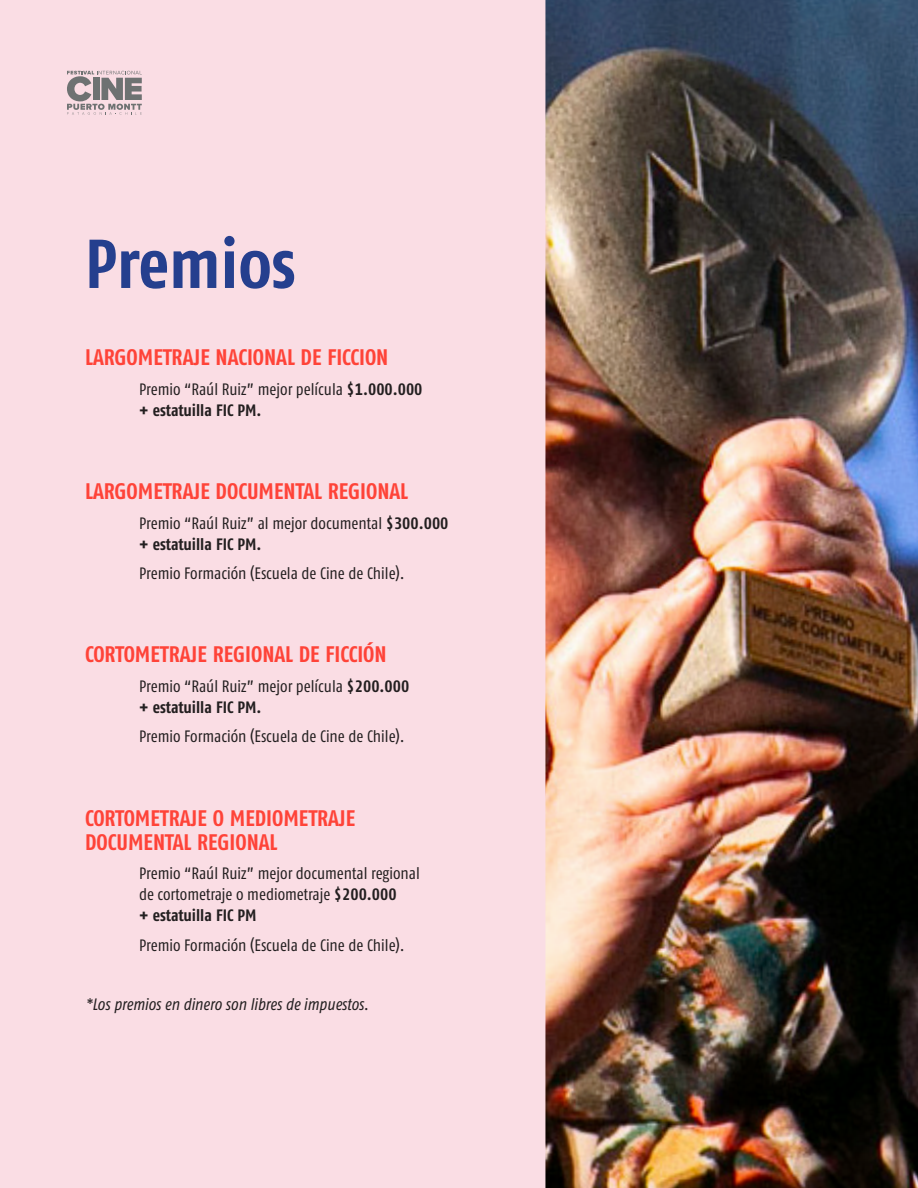
<style>
.page{position:relative;width:918px;height:1188px;background:#fff}
.page>*{position:absolute;margin:0;border:0;box-sizing:border-box;transform-origin:0 0}
.TG{font:700 69px "Fago Co Tf";letter-spacing:-.005em;color:#253f8e}
.Tit-N{font:700 22.5px/24px "Fago Co Tf";color:#ff4338}
.textonormal{font:16.5px/21px "Fago Co Tf";color:#231f20}
.textonormal-2{font:italic 16.5px "Fago Co Tf";color:#231f20}
.s1{font-weight:700}
</style>
<div class="page">
<div style="left:0;top:0;width:545px;height:1188px;background:#fadde4"></div>
<svg style="left:67px;top:71px;width:75px;height:44px;background:#b6a9ac"></svg>
<img style="left:545px;top:0;width:373px;height:1188px">
<p class="TG" style="left:85px;top:223px;width:212px">Premios</p>
<p class="Tit-N" style="left:85px;top:345px;width:305px">LARGOMETRAJE NACIONAL DE FICCION</p>
<p class="textonormal" style="left:139px;top:378px;width:285px">Premio “Raúl Ruiz” mejor película <span class="s1">$1.000.000 + estatuilla FIC PM.</span></p>
<p class="Tit-N" style="left:85px;top:479px;width:325px">LARGOMETRAJE DOCUMENTAL REGIONAL</p>
<p class="textonormal" style="left:139px;top:512px;width:311px">Premio “Raúl Ruiz” al mejor documental <span class="s1">$300.000 + estatuilla FIC PM.</span></p>
<p class="textonormal" style="left:139px;top:563px;width:267px">Premio Formación (Escuela de Cine de Chile).</p>
<p class="Tit-N" style="left:85px;top:642px;width:303px">CORTOMETRAJE REGIONAL DE FICCIÓN</p>
<p class="textonormal" style="left:139px;top:675px;width:272px">Premio “Raúl Ruiz” mejor película <span class="s1">$200.000 + estatuilla FIC PM.</span></p>
<p class="textonormal" style="left:139px;top:726px;width:267px">Premio Formación (Escuela de Cine de Chile).</p>
<p class="Tit-N" style="left:85px;top:805px;width:272px">CORTOMETRAJE O MEDIOMETRAJE<br>DOCUMENTAL REGIONAL</p>
<p class="textonormal" style="left:139px;top:863px;width:282px">Premio “Raúl Ruiz” mejor documental regional de cortometraje o mediometraje <span class="s1">$200.000<br>+ estatuilla FIC PM</span></p>
<p class="textonormal" style="left:139px;top:934px;width:267px">Premio Formación (Escuela de Cine de Chile).</p>
<p class="textonormal-2" style="left:85px;top:994px;width:285px">*Los premios en dinero son libres de impuestos.</p>
</div>
